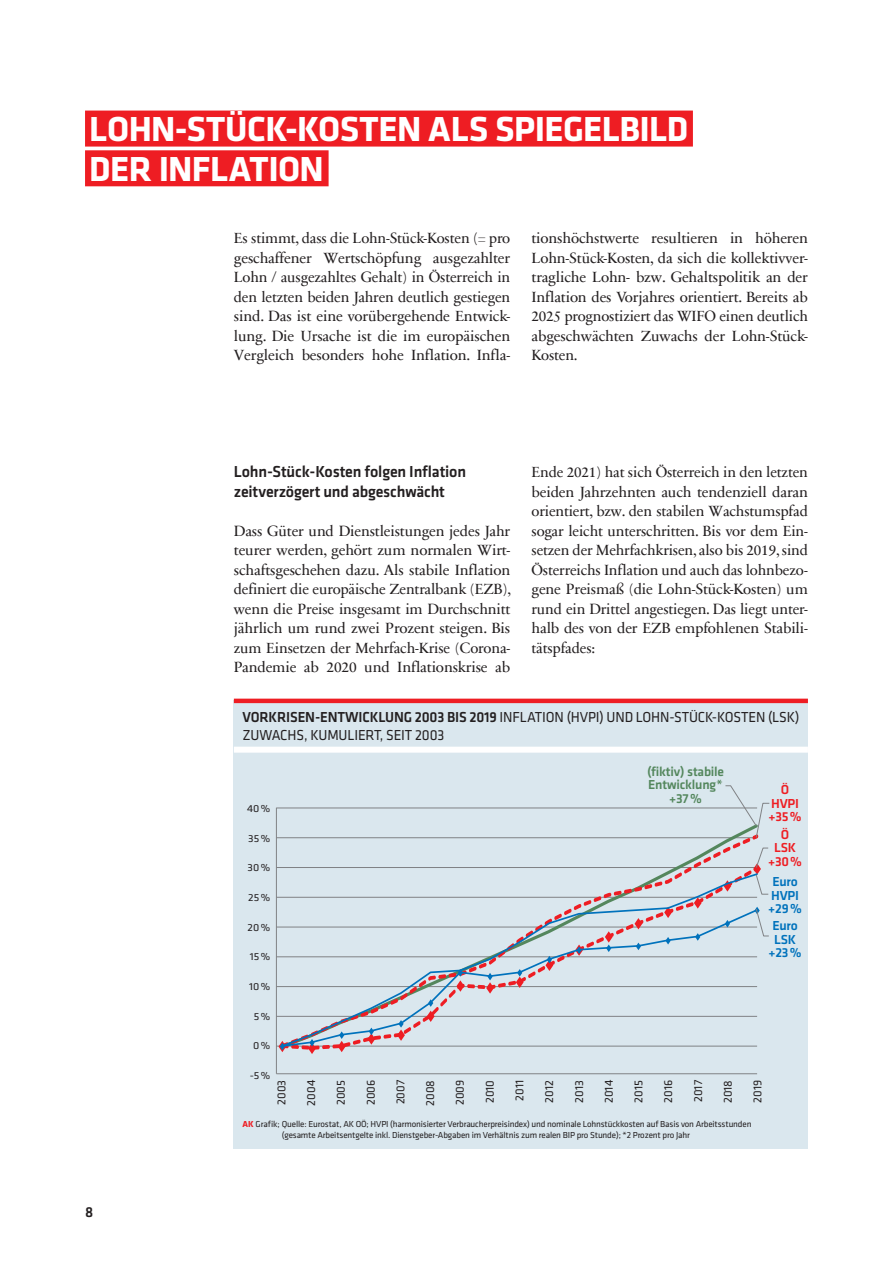
<style>
.page{position:relative;width:893px;height:1263px;background:#fff}
.page>*{position:absolute;margin:0;border:0;box-sizing:border-box;transform-origin:0 0}
.t1{font:700 36px/39.8px "Klavika Basic";letter-spacing:-.015em;color:#fff}
.t2{font:500 16.5px/19.5px "Klavika Basic";letter-spacing:-.01em;color:#231f20}
.t3{font:15px/19.5px "Sabon Next Com";letter-spacing:-.01em;color:#231f20;text-align:justify}
.t4{font:15px/18px "Klavika Basic";letter-spacing:-.01em;color:#231f20;scale:.95 1}
.t5{font:500 15px "Klavika Basic";color:#231f20}
.t6{font:500 13.5px/13.5px "Klavika Basic";letter-spacing:-.015em;color:#54875d;text-align:center}
.t7{font:500 13.5px/13.5px "Klavika Basic";letter-spacing:-.015em;color:#0072bc;text-align:center}
.t8{font:500 13.5px/13.5px "Klavika Basic";letter-spacing:-.015em;color:#ee1d23;text-align:center}
.t9{font:12px "Klavika Basic";color:#231f20}
.t10{font:10.5px "Klavika Basic";color:#231f20;scale:1.08 1}
.t11{font:9px/10.8px "Klavika Basic";letter-spacing:-.015em;color:#231f20}
.s1{font-weight:500}
.s2{font-weight:700;color:#ee1d23}
</style>
<div class="page">
<div style="left:85px;top:111px;width:608px;height:36px;background:#ee1d23"></div>
<div style="left:85px;top:150px;width:244px;height:36px;background:#ee1d23"></div>
<div style="left:234px;top:700px;width:574px;height:448px;background:#dae7ee"></div>
<hr style="left:234px;top:699px;width:574px;height:4px;background:#ee1d23">
<div style="left:234px;top:747px;width:574px;height:6px;background:#fff"></div>
<hr style="left:276px;top:808px;width:1px;height:266px;background:#808285">
<hr style="left:276px;top:1073px;width:481px;height:1px;background:#808285">
<hr style="left:276px;top:1046px;width:481px;height:1px;background:#808285">
<hr style="left:276px;top:1016px;width:481px;height:1px;background:#808285">
<hr style="left:276px;top:986px;width:481px;height:1px;background:#808285">
<hr style="left:276px;top:956px;width:481px;height:1px;background:#808285">
<hr style="left:276px;top:927px;width:481px;height:1px;background:#808285">
<hr style="left:276px;top:897px;width:481px;height:1px;background:#808285">
<hr style="left:276px;top:867px;width:481px;height:1px;background:#808285">
<hr style="left:276px;top:837px;width:481px;height:1px;background:#808285">
<hr style="left:276px;top:807px;width:481px;height:1px;background:#808285">
<svg style="left:281px;top:837px;width:443px;height:29px"></svg>
<svg style="left:281px;top:872px;width:477px;height:176px"></svg>
<svg style="left:278px;top:1041px;width:8px;height:11px"></svg>
<svg style="left:308px;top:1039px;width:8px;height:15px"></svg>
<svg style="left:338px;top:1031px;width:8px;height:21px"></svg>
<svg style="left:367px;top:1028px;width:8px;height:17px"></svg>
<svg style="left:397px;top:1020px;width:8px;height:21px"></svg>
<svg style="left:427px;top:999px;width:8px;height:23px"></svg>
<svg style="left:456px;top:969px;width:8px;height:23px"></svg>
<svg style="left:486px;top:973px;width:8px;height:21px"></svg>
<svg style="left:516px;top:969px;width:8px;height:19px"></svg>
<svg style="left:545px;top:956px;width:8px;height:15px"></svg>
<svg style="left:575px;top:944px;width:8px;height:12px"></svg>
<svg style="left:605px;top:931px;width:8px;height:21px"></svg>
<svg style="left:636px;top:943px;width:5px;height:7px"></svg>
<svg style="left:665px;top:937px;width:6px;height:7px"></svg>
<svg style="left:695px;top:933px;width:5px;height:8px"></svg>
<svg style="left:724px;top:785px;width:46px;height:152px"></svg>
<h1 class="t1" style="left:89px;top:107px;width:600px">LOHN-STÜCK-KOSTEN ALS SPIEGELBILD<br>DER INFLATION</h1>
<p class="t3" style="left:234px;top:228px;width:278px">Es stimmt, dass die Lohn-Stück-Kosten (= pro geschaffener Wertschöpfung ausgezahlter Lohn / ausgezahltes Gehalt) in Österreich in den letzten beiden Jahren deutlich gestiegen sind. Das ist eine vorübergehende Entwick&shy;lung. Die Ursache ist die im europäischen Vergleich besonders hohe Inflation. Infla-</p>
<p class="t3" style="left:531px;top:228px;width:278px">tionshöchstwerte resultieren in höheren Lohn-Stück-Kosten, da sich die kollektivver&shy;tragliche Lohn- bzw. Gehaltspolitik an der Inflation des Vorjahres orientiert. Bereits ab 2025 prognostiziert das WIFO einen deutlich abgeschwächten Zuwachs der Lohn-Stück-Kosten.</p>
<p class="t2" style="left:234px;top:462px;width:234px">Lohn-Stück-Kosten folgen Inflation zeitverzögert und abgeschwächt</p>
<p class="t3" style="left:234px;top:520px;width:279px">Dass Güter und Dienstleistungen jedes Jahr teurer werden, gehört zum normalen Wirt&shy;schaftsgeschehen dazu. Als stabile Inflation definiert die europäische Zentralbank (EZB), wenn die Preise insgesamt im Durchschnitt jährlich um rund zwei Prozent steigen. Bis zum Einsetzen der Mehrfach-Krise (Corona-Pandemie ab 2020 und Inflationskrise ab</p>
<p class="t3" style="left:531px;top:462px;width:278px">Ende 2021) hat sich Österreich in den letzten beiden Jahrzehnten auch tendenziell daran orientiert, bzw. den stabilen Wachstumspfad sogar leicht unterschritten. Bis vor dem Ein&shy;setzen der Mehrfachkrisen, also bis 2019, sind Österreichs Inflation und auch das lohnbezo&shy;gene Preismaß (die Lohn-Stück-Kosten) um rund ein Drittel angestiegen. Das liegt unter&shy;halb des von der EZB empfohlenen Stabili&shy;tätspfades:</p>
<p class="t4" style="left:242px;top:707px;width:588px"><span class="s1">VORKRISEN-ENTWICKLUNG 2003 BIS 2019</span> INFLATION (HVPI) UND LOHN-STÜCK-KOSTEN (LSK)<br>ZUWACHS, KUMULIERT, SEIT 2003</p>
<p class="t6" style="left:647px;top:764px;width:79px">(fiktiv) stabile<br>Entwicklung* +37%</p>
<p class="t8" style="left:768px;top:783px;width:35px">Ö<br>HVPI +35%</p>
<p class="t8" style="left:768px;top:827px;width:36px">Ö<br>LSK +30%</p>
<p class="t10" style="left:247px;top:802px;width:23px">40%</p>
<p class="t10" style="left:248px;top:831px;width:22px">35%</p>
<p class="t10" style="left:248px;top:861px;width:22px">30%</p>
<p class="t10" style="left:248px;top:891px;width:22px">25%</p>
<p class="t10" style="left:248px;top:920px;width:22px">20%</p>
<p class="t10" style="left:250px;top:950px;width:20px">15%</p>
<p class="t10" style="left:249px;top:979px;width:21px">10%</p>
<p class="t10" style="left:254px;top:1009px;width:17px">5%</p>
<p class="t10" style="left:253px;top:1039px;width:17px">0%</p>
<p class="t10" style="left:250px;top:1068px;width:21px">-5%</p>
<p class="t7" style="left:768px;top:874px;width:35px">Euro<br>HVPI +29%</p>
<p class="t7" style="left:768px;top:919px;width:35px">Euro<br>LSK +23%</p>
<p class="t9" style="left:274px;top:1105px;width:26px;rotate:-90deg">2003</p>
<p class="t9" style="left:303px;top:1105px;width:27px;rotate:-90deg">2004</p>
<p class="t9" style="left:333px;top:1105px;width:27px;rotate:-90deg">2005</p>
<p class="t9" style="left:363px;top:1105px;width:27px;rotate:-90deg">2006</p>
<p class="t9" style="left:393px;top:1104px;width:26px;rotate:-90deg">2007</p>
<p class="t9" style="left:422px;top:1105px;width:27px;rotate:-90deg">2008</p>
<p class="t9" style="left:452px;top:1105px;width:27px;rotate:-90deg">2009</p>
<p class="t9" style="left:482px;top:1103px;width:25px;rotate:-90deg">2010</p>
<p class="t9" style="left:512px;top:1101px;width:22px;rotate:-90deg">2011</p>
<p class="t9" style="left:541px;top:1102px;width:24px;rotate:-90deg">2012</p>
<p class="t9" style="left:571px;top:1102px;width:24px;rotate:-90deg">2013</p>
<p class="t9" style="left:601px;top:1103px;width:25px;rotate:-90deg">2014</p>
<p class="t9" style="left:631px;top:1102px;width:24px;rotate:-90deg">2015</p>
<p class="t9" style="left:660px;top:1103px;width:24px;rotate:-90deg">2016</p>
<p class="t9" style="left:690px;top:1102px;width:24px;rotate:-90deg">2017</p>
<p class="t9" style="left:720px;top:1103px;width:25px;rotate:-90deg">2018</p>
<p class="t9" style="left:750px;top:1103px;width:24px;rotate:-90deg">2019</p>
<p class="t5" style="left:85px;top:1202px;width:10px">8</p>
<p class="t11" style="left:282px;top:1118px;width:471px;text-indent:-39px"><span class="s2">AK</span> Grafik; Quelle: Eurostat, AK OÖ; HVPI (harmonisierter Verbraucherpreisindex) und nominale Lohnstückkosten auf Basis von Arbeitsstunden (gesamte Arbeitsentgelte inkl. Dienstgeber-Abgaben im Verhältnis zum realen BIP pro Stunde); *2 Prozent pro Jahr</p>
</div>
